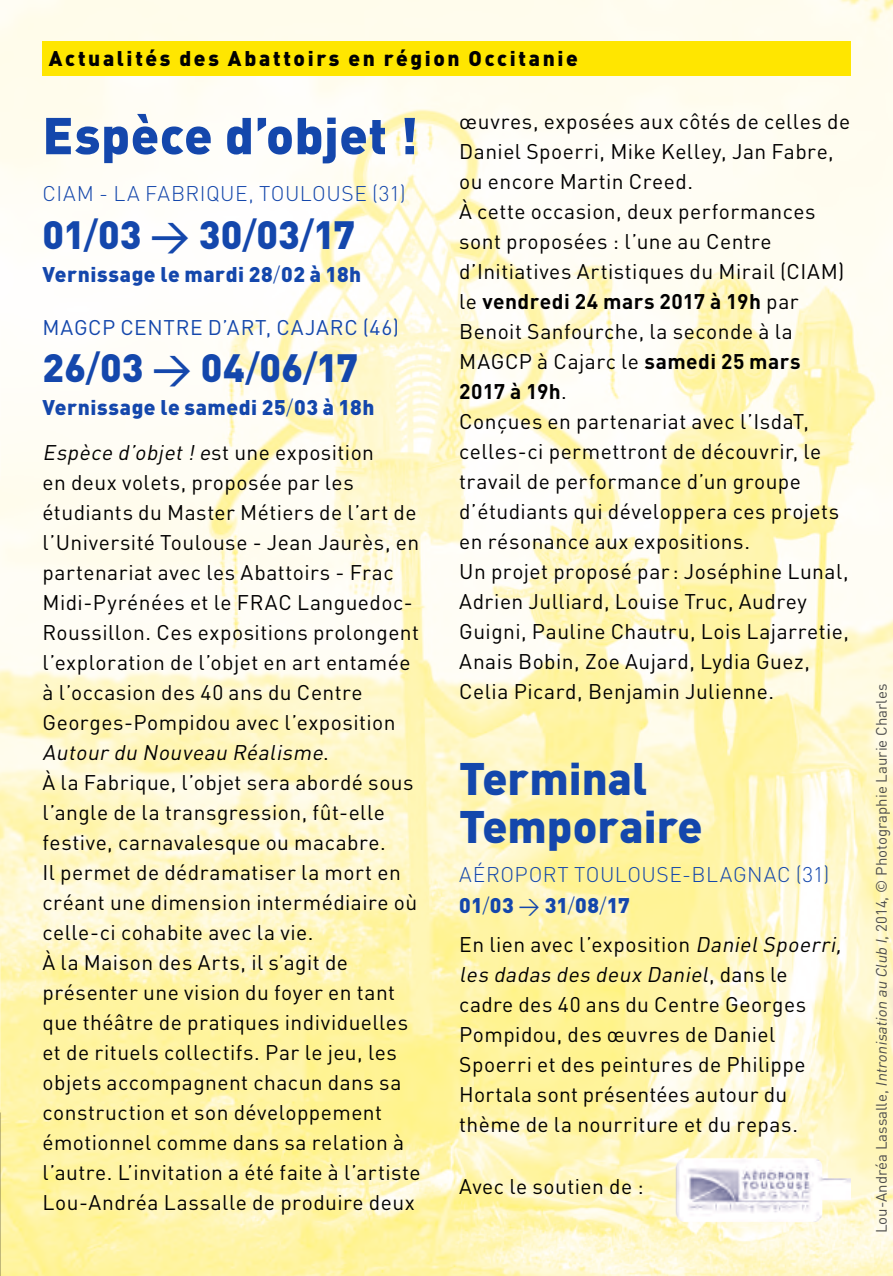
<style>
.page{position:relative;width:893px;height:1276px;background:#fff}
.page>*{position:absolute;margin:0;border:0;box-sizing:border-box;transform-origin:0 0}
.TITRE{font:900 51px "DIN";letter-spacing:.01em;color:#1447ac}
.Titre{font:900 45px/48px "DIN";color:#1447ac}
.DATE{font:900 39px "DIN";letter-spacing:.005em;color:#1447ac}
.DATE-2{font:21px/30px "DIN";letter-spacing:.02em;color:#000}
.NOIR{font:21px/30px "DIN";letter-spacing:.02em;color:#000}
.DATE-3{font:900 21px "DIN";letter-spacing:.025em;color:#1447ac}
.t1{font:900 21px "DIN";letter-spacing:.125em;color:#000}
.LIEU{font:300 21px "DIN";letter-spacing:.025em;color:#1447ac}
.Lieu{font:300 21px "DIN";letter-spacing:.025em;color:#1447ac}
.LIEU-2{font:21px "DIN";letter-spacing:.035em;color:#1447ac}
.Dates{font:900 21px "DIN";letter-spacing:.005em;color:#1447ac}
.Légendes_NOIR{font:15px "DIN";color:#4d4d4d}
.s1{font-weight:500}
.s2{font-weight:300}
.s3{font-style:italic}
.s4{font-weight:700}
.s5{font-weight:400}
</style>
<div class="page">
<img style="left:0;top:0;width:893px;height:1276px">
<div style="left:42px;top:41px;width:809px;height:34px;background:#ffe600"></div>
<img style="left:663px;top:1149px;width:187px;height:74px">
<svg style="left:0;top:950px;width:1px;height:162px"></svg>
<svg style="left:0;top:211px;width:1px;height:341px"></svg>
<p class="t1" style="left:49px;top:44px;width:530px">Actualités des Abattoirs en région Occitanie</p>
<p class="TITRE" style="left:42px;top:102px;width:377px">Espèce d’objet !</p>
<p class="LIEU" style="left:42px;top:181px;width:365px">CIAM - LA FABRIQUE, TOULOUSE (31)</p>
<p class="DATE" style="left:42px;top:208px;width:314px">01<span class="s1">/</span>03 <span class="s1">&gt;</span> 30<span class="s1">/</span>03<span class="s1">/</span>17</p>
<p class="DATE-3" style="left:42px;top:260px;width:320px">Vernissage le mardi 28<span class="s2">/</span>02 à 18h</p>
<p class="LIEU-2" style="left:42px;top:314px;width:358px">MAGCP CENTRE D’ART, CAJARC (46)</p>
<p class="DATE" style="left:42px;top:342px;width:317px">26<span class="s1">/</span>03 <span class="s1">&gt;</span> 04<span class="s1">/</span>06<span class="s1">/</span>17</p>
<p class="DATE-3" style="left:42px;top:394px;width:333px">Vernissage le samedi 25<span class="s2">/</span>03 à 18h</p>
<p class="DATE-2" style="left:42px;top:437px;width:378px"><span class="s3">Espèce d’objet!e</span>st une exposition<br>en deux volets, proposée par les étudiants du Master Métiers de l’art de l’Université Toulouse - Jean Jaurès, en partenariat avec les Abattoirs - Frac Midi-Pyrénées et le FRAC Languedoc-Roussillon. Ces expositions prolongent l’exploration de l’objet en art entamée à l’occasion des 40 ans du Centre Georges-Pompidou avec l’exposition <span class="s3">Autour du Nouveau Réalisme</span>.</p>
<p class="DATE-2" style="left:42px;top:767px;width:376px">À la Fabrique, l’objet sera abordé sous l’angle de la transgression, fût-elle festive, carnavalesque ou macabre.<br>Il permet de dédramatiser la mort en créant une dimension intermédiaire où celle-ci cohabite avec la vie.</p>
<p class="DATE-2" style="left:42px;top:947px;width:380px">À la Maison des Arts, il s’agit de présenter une vision du foyer en tant que théâtre de pratiques individuelles et de rituels collectifs. Par le jeu, les objets accompagnent chacun dans sa construction et son développement émotionnel comme dans sa relation à l’autre. L’invitation a été faite à l’artiste Lou-Andréa Lassalle de produire deux</p>
<p class="DATE-2" style="left:459px;top:106px;width:392px">œuvres, exposées aux côtés de celles de<br>Daniel Spoerri, Mike Kelley, Jan Fabre, ou encore Martin Creed.</p>
<p class="DATE-2" style="left:459px;top:196px;width:387px">À cette occasion, deux performances sont proposées : l’une au Centre d’Initiatives Artistiques du Mirail (CIAM) le <span class="s4">vendredi 24 mars 2017 à 19h</span> par<br>Benoit Sanfourche, la seconde à la<br>MAGCP à Cajarc le <span class="s4">samedi 25 mars<br>2017 à 19h</span>.</p>
<p class="DATE-2" style="left:459px;top:406px;width:382px">Conçues en partenariat avec l’IsdaT, celles-ci permettront de découvrir, le travail de performance d’un groupe d’étudiants qui développera ces projets en résonance aux expositions.</p>
<p class="DATE-2" style="left:459px;top:556px;width:391px">Un projet proposé par: Joséphine Lunal, Adrien Julliard, Louise Truc, Audrey Guigni, Pauline Chautru, Lois Lajarretie, Anais Bobin, Zoe Aujard, Lydia Guez, Celia Picard, Benjamin Julienne.</p>
<p class="Titre" style="left:459px;top:752px;width:245px">Terminal<br>Temporaire</p>
<p class="Lieu" style="left:459px;top:861px;width:372px">AÉROPORT TOULOUSE-BLAGNAC (31)</p>
<p class="Dates" style="left:459px;top:891px;width:172px">01<span class="s2">/</span>03 <span class="s5">&gt;</span> 31<span class="s2">/</span>08<span class="s2">/</span>17</p>
<p class="NOIR" style="left:459px;top:928px;width:388px">En lien avec l’exposition <span class="s3">DanielSpoerri, les dadas des deux Daniel</span>, d a n s l e cadre des 40 ans du Centre Georges Pompidou, des œuvres de Daniel Spoerri et des peintures de Philippe Hortala sont présentées autour du thème de la nourriture et du repas.</p>
<p class="NOIR" style="left:459px;top:1170px;width:186px">Avec le soutien de :</p>
<p class="Légendes_NOIR" style="left:872px;top:1233px;width:551px;rotate:-90deg">Lou-Andréa Lassalle, <span class="s3">Intronisation au Club I</span>, 2014, © Photographie Laurie Charles</p>
</div>
